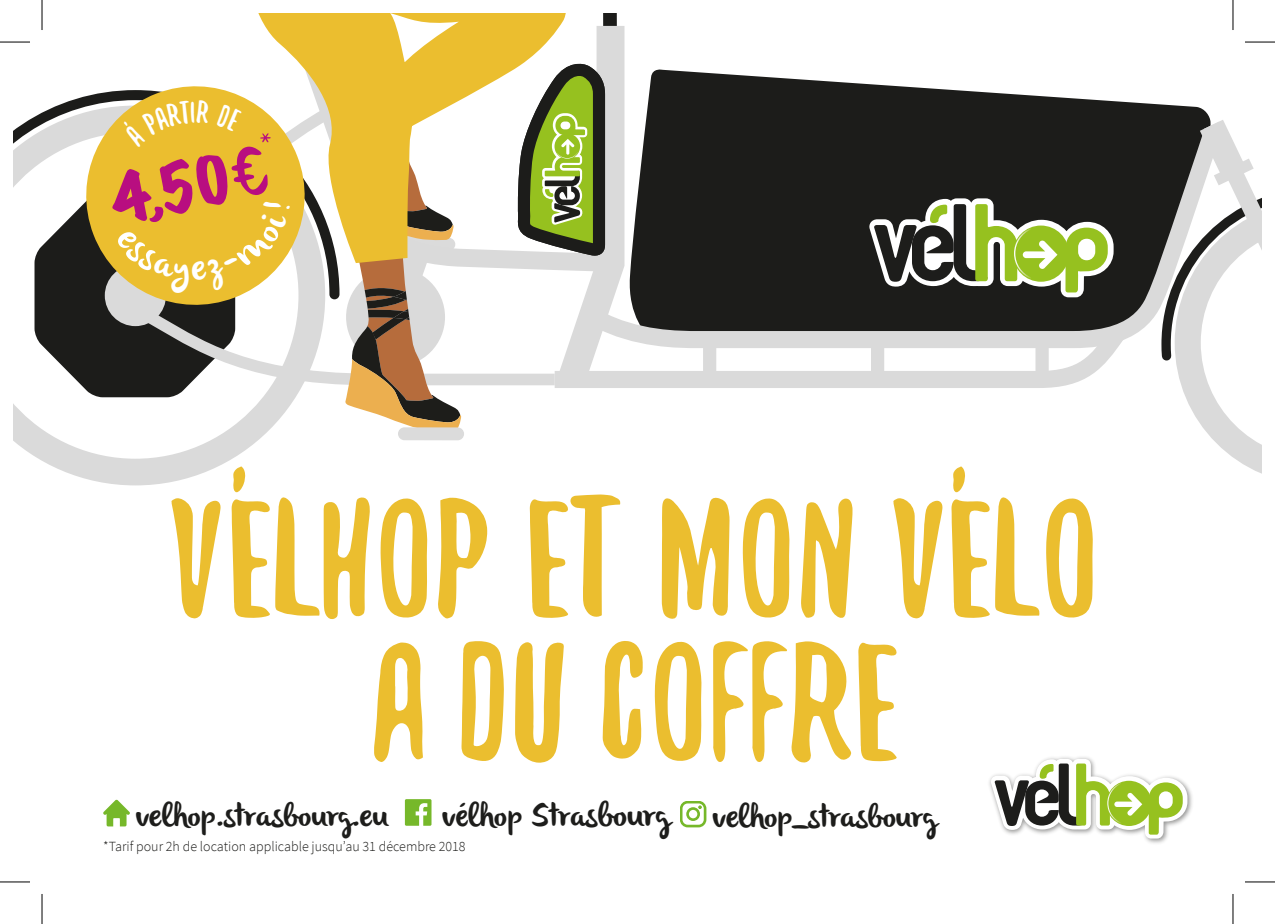
<style>
.page{position:relative;width:1275px;height:924px;background:#fff}
.page>*{position:absolute;margin:0;border:0;box-sizing:border-box;transform-origin:0 0}
.t1{font:184px/143.2px "Yeah Papa";letter-spacing:.005em;color:#ebbe2f;text-align:center}
.t2{font:expanded 58.8px "Marker Felt";color:#b80e80}
.t3{font:53.2px "Yeah Papa";color:#b80e80}
.t4{font:32.4px "olivier";color:#1d1d1b}
.t5{font:300 14px "Source Sans Pro";color:#1d1d1b}
.s1{font-size:34.2px}
</style>
<div class="page">
<svg style="left:667px;top:70px;width:489px;height:48px;fill:#1c1c1a"></svg>
<svg style="left:667px;top:356px;width:444px;height:32px"></svg>
<svg style="left:667px;top:118px;width:489px;height:238px;background:#373735"></svg>
<div style="left:871px;top:339px;width:13px;height:40px;background:#dadada"></div>
<div style="left:1035px;top:339px;width:13px;height:40px;background:#dadada"></div>
<div style="left:703px;top:339px;width:13px;height:40px;background:#dadada"></div>
<svg style="left:14px;top:116px;width:254px;height:369px"></svg>
<svg style="left:1156px;top:104px;width:105px;height:369px"></svg>
<div style="left:398px;top:427px;width:66px;height:13px;background:#dbdbdb;border-radius:6px"></div>
<svg style="left:869px;top:198px;width:244px;height:99px"></svg>
<img style="left:989px;top:757px;width:203px;height:86px">
<svg style="left:990px;top:758px;width:197px;height:80px"></svg>
<svg style="left:103px;top:799px;width:27px;height:27px"></svg>
<svg style="left:405px;top:799px;width:26px;height:26px"></svg>
<svg style="left:680px;top:801px;width:26px;height:26px"></svg>
<hr style="left:0;top:42px;width:30px;height:1px;background:#000">
<hr style="left:1245px;top:42px;width:30px;height:1px;background:#000">
<hr style="left:0;top:881px;width:30px;height:1px;background:#000">
<hr style="left:1245px;top:881px;width:30px;height:1px;background:#000">
<hr style="left:42px;top:0;width:1px;height:30px;background:#000">
<hr style="left:42px;top:893px;width:1px;height:30px;background:#000">
<hr style="left:1232px;top:0;width:1px;height:30px;background:#000">
<hr style="left:1232px;top:893px;width:1px;height:30px;background:#000">
<svg style="left:35px;top:14px;width:632px;height:417px"></svg>
<p class="t2" style="left:103px;top:154px;width:123px;rotate:-11deg">4,50</p>
<p class="t3" style="left:259px;top:118px;width:14px">*</p>
<p class="t1" style="left:171px;top:480px;width:933px">VÉLHOP ET MON VÉLO<br>A DU COFFRE</p>
<p class="t4" style="left:136px;top:796px;width:254px">velhop.strasbourg.eu</p>
<p class="t4" style="left:442px;top:796px;width:229px">vélhop Stras<span class="s1">bourg</span></p>
<p class="t4" style="left:712px;top:797px;width:225px">velhop_strasbourg</p>
<p class="t5" style="left:103px;top:837px;width:364px">*Tarif pour 2h de location applicable jusqu’au 31 décembre 2018</p>
</div>
